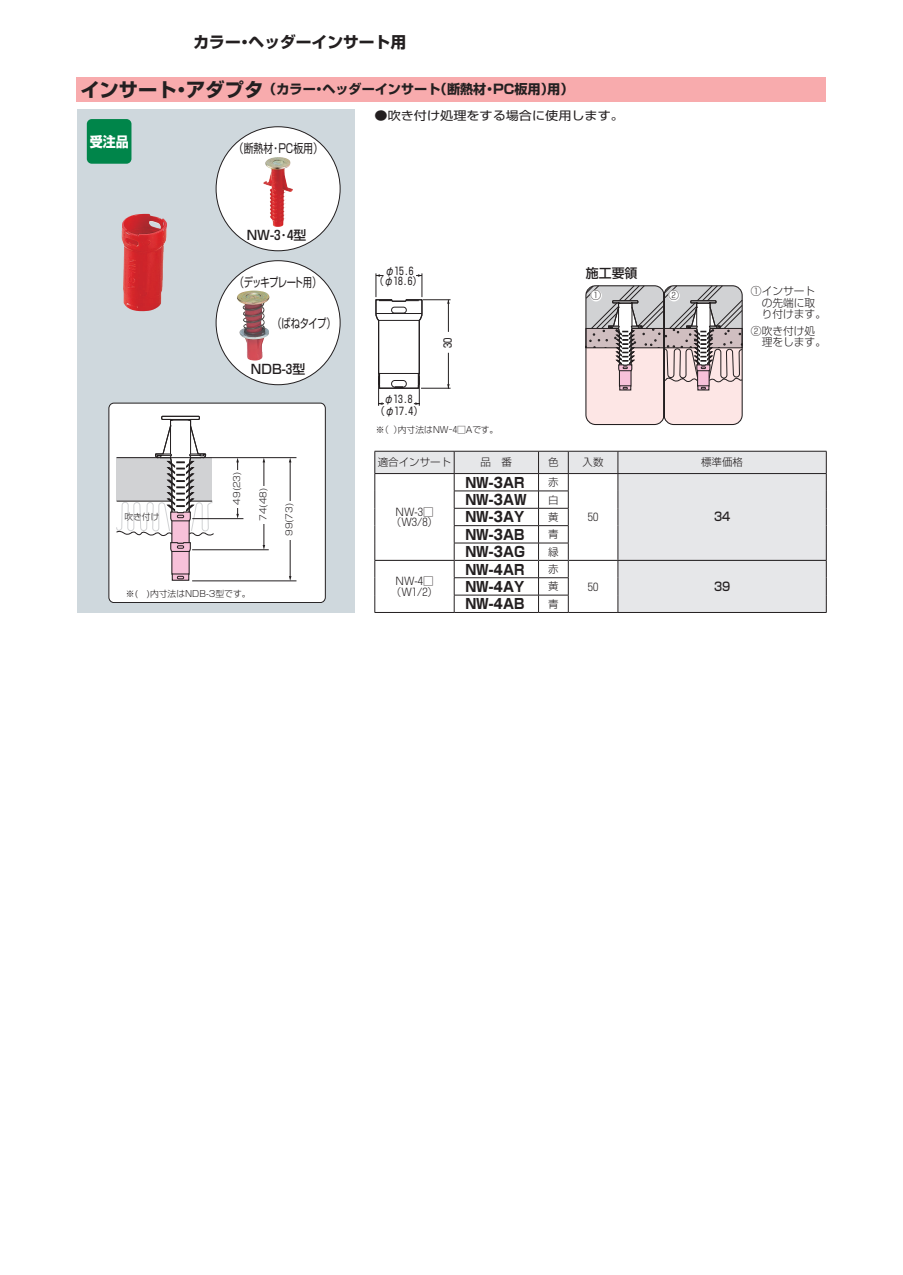
<style>
.page{position:relative;width:903px;height:1275px;background:#fff}
.page>*{position:absolute;margin:0;border:0;box-sizing:border-box;transform-origin:0 0}
.t1{font:700 15.75px "Shin Go Pro";color:#231f20}
.t2{font:700 14px "Shin Go Pro";color:#231f20;scale:.9 1}
.t3{font:14px "Shin Go Pro Bold 90 msp RKSJ H";color:#fff;scale:.93 1}
.t4{font:700 13.12px "Shin Go Pro";color:#231f20}
.t5{font:12.95px "Shin Go Pro Medium 90 msp RKSJ H";color:#231f20}
.t6{font:12.42px "Shin Go Pro Regular 90 msp RKSJ H";letter-spacing:-.095em;color:#231f20;scale:.75 1}
.t7{font:12.42px "Shin Go Pro Regular 90 msp RKSJ H";letter-spacing:-.03em;color:#231f20;scale:.8 1}
.t8{font:12.42px "Shin Go Pro Regular 90 msp RKSJ H";letter-spacing:-.03em;color:#231f20;scale:.75 1}
.t9{font:11.9px "Shin Go Pro";color:#231f20;scale:1.11 1}
.t10{font:500 11.9px "Shin Go Pro";color:#231f20;scale:.9 1}
.t11{font:10.67px/11.7px "Shin Go Pro Light 90 msp RKSJ H";color:#231f20}
.t12{font:300 10.5px/10.5px "Shin Go Pro";color:#231f20;text-align:center}
.t13{font:10.5px "Shin Go Pro Regular 90 msp RKSJ H";color:#231f20;scale:.9 1}
.t14{font:10.5px "Shin Go Pro Regular 90 msp RKSJ H";color:#231f20}
.t15{font:8.75px "Shin Go Pro Light 90 msp RKSJ H";color:#231f20}
.t16{font:8.75px "Shin Go Pro Light 90 msp RKSJ H";letter-spacing:-.02em;color:#231f20}
.s1{font-size:19.25px}
.s2{font-family:"Gothic MB101 Pro"}
</style>
<div class="page">
<div style="left:77px;top:109px;width:278px;height:504px;background:#cfd8dd"></div>
<div style="left:77px;top:77px;width:749px;height:25px;background:#f8abad"></div>
<div style="left:87px;top:119px;width:44px;height:45px;background:#00854a;border-radius:5px"></div>
<div style="left:109px;top:403px;width:216px;height:200px;background:#fff;border-radius:5px"></div>
<hr style="left:117px;top:457px;width:179px;height:1px;background:#231f20">
<hr style="left:192px;top:581px;width:104px;height:1px;background:#231f20">
<hr style="left:192px;top:549px;width:77px;height:1px;background:#231f20">
<hr style="left:192px;top:518px;width:51px;height:1px;background:#231f20">
<svg style="left:116px;top:415px;width:98px;height:166px"></svg>
<hr style="left:237px;top:461px;width:1px;height:54px;background:#231f20">
<hr style="left:264px;top:461px;width:1px;height:85px;background:#231f20">
<hr style="left:290px;top:461px;width:1px;height:116px;background:#231f20">
<div style="left:287px;top:501px;width:6px;height:38px;background:#fff"></div>
<div style="left:261px;top:486px;width:6px;height:37px;background:#fff"></div>
<div style="left:234px;top:470px;width:7px;height:37px;background:#fff"></div>
<div style="left:109px;top:403px;width:217px;height:200px;border:1px solid #231f20;border-radius:5px"></div>
<svg style="left:585px;top:285px;width:158px;height:140px;background:#cdc0c0"></svg>
<div style="left:216px;top:261px;width:124px;height:124px;background:#fff;border-radius:50%"></div>
<img style="left:237px;top:291px;width:32px;height:70px">
<div style="left:216px;top:127px;width:124px;height:124px;background:#fff;border-radius:50%"></div>
<img style="left:263px;top:157px;width:30px;height:70px">
<img style="left:122px;top:214px;width:45px;height:97px">
<hr style="left:419px;top:376px;width:1px;height:30px;background:#231f20">
<hr style="left:378px;top:376px;width:1px;height:30px;background:#231f20">
<svg style="left:414px;top:402px;width:5px;height:3px"></svg>
<svg style="left:379px;top:402px;width:5px;height:3px"></svg>
<svg style="left:375px;top:273px;width:75px;height:116px"></svg>
<svg style="left:374px;top:451px;width:453px;height:161px"></svg>
<hr style="left:375px;top:612px;width:79px;height:1px;background:#231f20">
<hr style="left:454px;top:612px;width:84px;height:1px;background:#231f20">
<hr style="left:538px;top:612px;width:30px;height:1px;background:#231f20">
<hr style="left:568px;top:612px;width:50px;height:1px;background:#231f20">
<hr style="left:618px;top:612px;width:208px;height:1px;background:#231f20">
<hr style="left:375px;top:560px;width:79px;height:1px;background:#231f20">
<hr style="left:454px;top:560px;width:84px;height:1px;background:#231f20">
<hr style="left:538px;top:560px;width:30px;height:1px;background:#231f20">
<hr style="left:568px;top:560px;width:50px;height:1px;background:#231f20">
<hr style="left:618px;top:560px;width:208px;height:1px;background:#231f20">
<h1 class="t1" style="left:193px;top:29px;width:214px">カラー・ヘッダーインサート用</h1>
<p class="t4" style="left:80px;top:79px;width:495px"><span class="s1">インサート・アダプタ</span> （カラー・ヘッダーインサート（断熱材・PC板用）用）</p>
<h2 class="t3" style="left:90px;top:130px;width:43px">受注品</h2>
<p class="t9" style="left:375px;top:106px;width:226px">●吹き付け処理をする場合に使用します。</p>
<p class="t7" style="left:234px;top:138px;width:113px">（断熱材・PC板用）</p>
<p class="t5" style="left:247px;top:224px;width:61px">NW-3･4型</p>
<p class="t6" style="left:235px;top:272px;width:117px">（デッキプレート用）</p>
<p class="t8" style="left:272px;top:313px;width:86px">（ばねタイプ）</p>
<p class="t15" style="left:124px;top:509px;width:37px">吹き付け</p>
<p class="t5" style="left:251px;top:358px;width:56px">NDB-3型</p>
<p class="t15" style="left:230px;top:505px;width:35px;rotate:-90deg">49(23)</p>
<p class="t15" style="left:256px;top:521px;width:35px;rotate:-90deg">74(48)</p>
<p class="t15" style="left:282px;top:536px;width:35px;rotate:-90deg">99(73)</p>
<p class="t15" style="left:126px;top:587px;width:126px">※( )内寸法はNDB-3型です。</p>
<p class="t13" style="left:385px;top:262px;width:33px">φ15.6</p>
<p class="t13" style="left:375px;top:273px;width:54px">（φ18.6）</p>
<p class="t13" style="left:384px;top:391px;width:33px">φ13.8</p>
<p class="t13" style="left:375px;top:402px;width:54px">（φ17.4）</p>
<p class="t14" style="left:439px;top:348px;width:12px;rotate:-90deg">30</p>
<p class="t16" style="left:376px;top:422px;width:124px">※（　）内寸法はＮＷ－4□Aです。</p>
<p class="t5" style="left:586px;top:263px;width:53px">施工要領</p>
<p class="t11" style="left:590px;top:288px;width:12px">①</p>
<p class="t11" style="left:668px;top:288px;width:12px">②</p>
<p class="t11" style="left:751px;top:284px;width:77px">①インサート　の先端に取　り付けます。</p>
<p class="t11" style="left:751px;top:323px;width:77px">②吹き付け処　理をします。</p>
<p class="t12" style="left:378px;top:456px;width:75px">適合インサート</p>
<p class="t12" style="left:481px;top:456px;width:33px">品　番</p>
<p class="t12" style="left:548px;top:456px;width:12px">色</p>
<p class="t12" style="left:583px;top:456px;width:22px">入数</p>
<p class="t12" style="left:701px;top:456px;width:43px">標準価格</p>
<p class="t12" style="left:391px;top:505px;width:49px">NW-3□（W3/8）</p>
<h2 class="t2" style="left:465px;top:471px;width:67px">NW-<span class="s2">3</span>AR</h2>
<p class="t12" style="left:548px;top:476px;width:12px">赤</p>
<h2 class="t2" style="left:465px;top:488px;width:70px">NW-<span class="s2">3</span>AW</h2>
<p class="t12" style="left:548px;top:493px;width:12px">白</p>
<h2 class="t2" style="left:465px;top:506px;width:67px">NW-<span class="s2">3</span>AY</h2>
<p class="t12" style="left:548px;top:510px;width:12px">黄</p>
<h2 class="t2" style="left:465px;top:523px;width:67px">NW-<span class="s2">3</span>AB</h2>
<p class="t12" style="left:548px;top:528px;width:12px">青</p>
<h2 class="t2" style="left:465px;top:540px;width:68px">NW-<span class="s2">3</span>AG</h2>
<p class="t12" style="left:548px;top:545px;width:12px">緑</p>
<p class="t12" style="left:588px;top:510px;width:12px">50</p>
<p class="t10" style="left:714px;top:507px;width:20px">34</p>
<p class="t12" style="left:391px;top:575px;width:49px">NW-4□（W1/2）</p>
<h2 class="t2" style="left:465px;top:558px;width:67px">NW-<span class="s2">4</span>AR</h2>
<p class="t12" style="left:548px;top:563px;width:12px">赤</p>
<h2 class="t2" style="left:465px;top:575px;width:67px">NW-<span class="s2">4</span>AY</h2>
<p class="t12" style="left:548px;top:580px;width:12px">黄</p>
<p class="t12" style="left:588px;top:580px;width:12px">50</p>
<p class="t10" style="left:714px;top:577px;width:20px">39</p>
<h2 class="t2" style="left:465px;top:593px;width:67px">NW-<span class="s2">4</span>AB</h2>
<p class="t12" style="left:548px;top:597px;width:12px">青</p>
</div>
